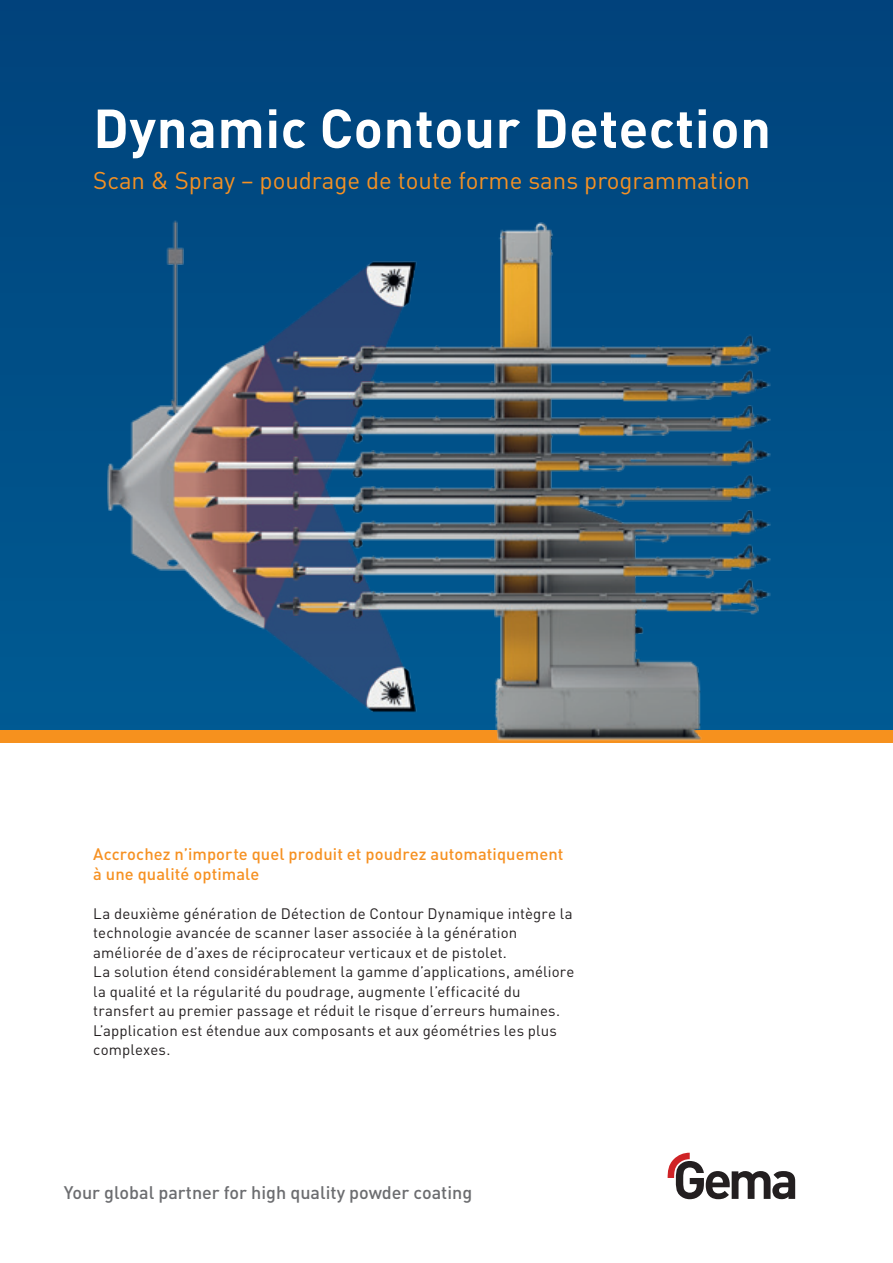
<style>
.page{position:relative;width:893px;height:1263px;background:#fff}
.page>*{position:absolute;margin:0;border:0;box-sizing:border-box;transform-origin:0 0}
.t1{font:700 54px "DIN Pro";letter-spacing:.01em;color:#fff}
.t2{font:24px "DIN Pro";color:#f69122}
.t3{font:500 18px "DIN Pro";color:#6c6d70}
.t4{font:500 16.5px/19.5px "DIN Pro";letter-spacing:.005em;color:#f69122}
.t5{font:15px/19.5px "DIN Pro";letter-spacing:.01em;color:#231f20}
</style>
<div class="page">
<div style="left:0;top:0;width:893px;height:737px;background:linear-gradient(to bottom,#00427b,#005b93)"></div>
<div style="left:0;top:730px;width:893px;height:13px;background:#f6911e"></div>
<svg style="left:668px;top:1153px;width:127px;height:46px"></svg>
<img style="left:108px;top:197px;width:708px;height:544px">
<h1 class="t1" style="left:93px;top:83px;width:679px">Dynamic Contour Detection</h1>
<h2 class="t2" style="left:93px;top:161px;width:658px">Scan &amp; Spray – poudrage de toute forme sans programmation</h2>
<p class="t4" style="left:93px;top:843px;width:472px">Accrochez n’importe quel produit et poudrez automatiquement à une qualité optimale</p>
<p class="t5" style="left:93px;top:902px;width:483px">La deuxième génération de Détection de Contour Dynamique intègre la technologie avancée de scanner laser associée à la génération améliorée de d’axes de réciprocateur verticaux et de pistolet.<br>La solution étend considérablement la gamme d’applications, améliore la qualité et la régularité du poudrage, augmente l’efficacité du transfert au premier passage et réduit le risque d’erreurs humaines.<br>L’application est étendue aux composants et aux géométries les plus complexes.</p>
<p class="t3" style="left:64px;top:1178px;width:410px">Your global partner for high quality powder coating</p>
</div>
